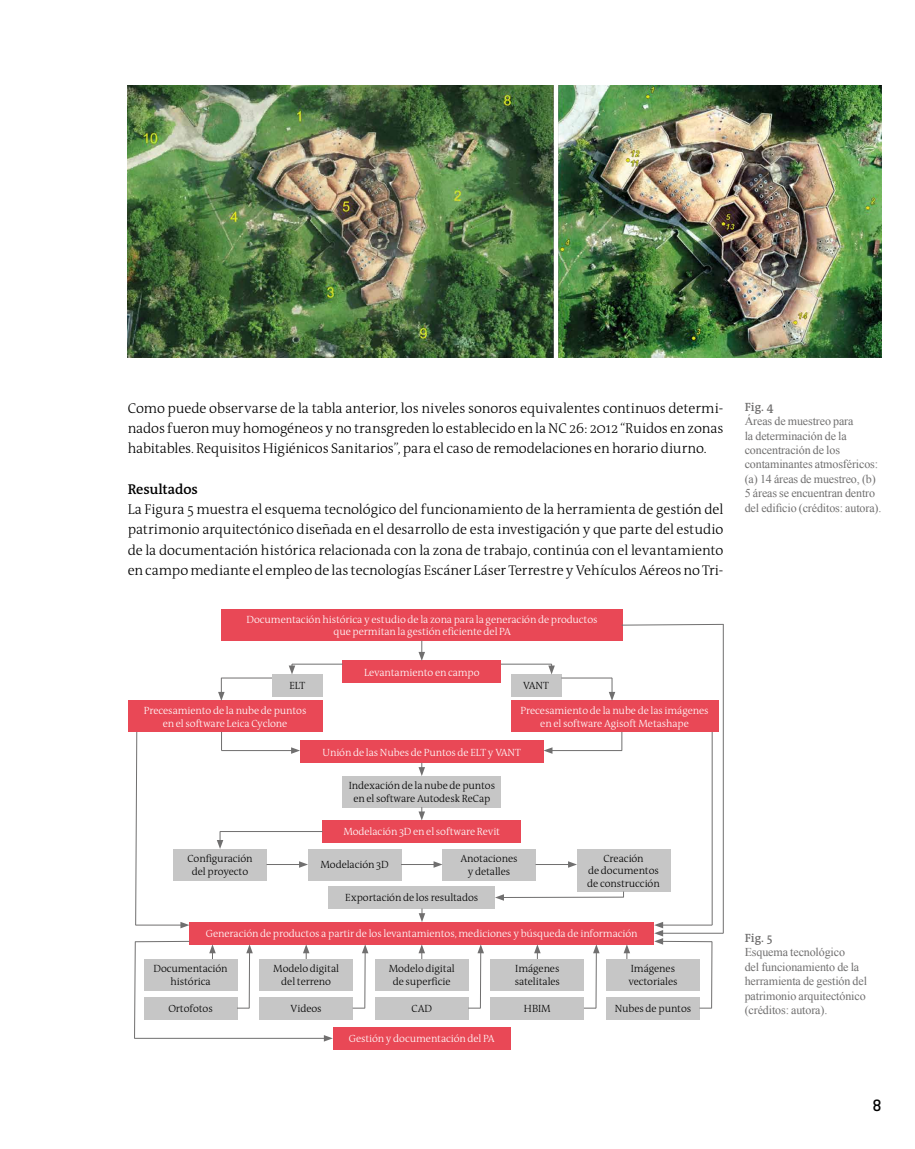
<style>
.page{position:relative;width:915px;height:1149px;background:#fff}
.page>*{position:absolute;margin:0;border:0;box-sizing:border-box;transform-origin:0 0}
.t1{font:18px "Conduit ITC Medium";color:#000}
.t2{font:300 14.25px/20.2px "The Antiqua B3";letter-spacing:-.01em;color:#000;text-align:justify}
.t3{font:600 14.25px "The Antiqua B6";letter-spacing:-.01em;color:#000}
.t4{font:12px/14.4px "Times New Roman";letter-spacing:-.01em;color:#706f6f}
.t5{font:600 12px "The Antiqua B6";color:#706f6f}
.t6{font:300 10.5px/12.6px "The Antiqua B3";letter-spacing:-.01em;color:#fff;text-align:center}
.t7{font:300 10.5px/12.6px "The Antiqua B3";letter-spacing:-.01em;color:#000;text-align:center}
</style>
<div class="page">
<img style="left:128px;top:85px;width:753px;height:272px">
<div style="left:221px;top:609px;width:401px;height:31px;background:#e94856"></div>
<div style="left:189px;top:921px;width:465px;height:23px;background:#e94856"></div>
<div style="left:128px;top:700px;width:194px;height:31px;background:#e94856"></div>
<div style="left:510px;top:700px;width:208px;height:31px;background:#e94856"></div>
<div style="left:342px;top:660px;width:159px;height:22px;background:#e94856"></div>
<div style="left:300px;top:740px;width:243px;height:22px;background:#e94856"></div>
<div style="left:322px;top:820px;width:198px;height:22px;background:#e94856"></div>
<div style="left:333px;top:1026px;width:177px;height:23px;background:#e94856"></div>
<div style="left:272px;top:674px;width:50px;height:22px;background:#c6c6c6"></div>
<div style="left:510px;top:674px;width:51px;height:22px;background:#c6c6c6"></div>
<div style="left:328px;top:886px;width:167px;height:22px;background:#c6c6c6"></div>
<div style="left:144px;top:996px;width:93px;height:22px;background:#c6c6c6"></div>
<div style="left:259px;top:996px;width:93px;height:22px;background:#c6c6c6"></div>
<div style="left:375px;top:996px;width:93px;height:22px;background:#c6c6c6"></div>
<div style="left:490px;top:996px;width:93px;height:22px;background:#c6c6c6"></div>
<div style="left:606px;top:996px;width:93px;height:22px;background:#c6c6c6"></div>
<div style="left:144px;top:958px;width:93px;height:31px;background:#c6c6c6"></div>
<div style="left:259px;top:958px;width:93px;height:31px;background:#c6c6c6"></div>
<div style="left:375px;top:958px;width:93px;height:31px;background:#c6c6c6"></div>
<div style="left:490px;top:958px;width:93px;height:31px;background:#c6c6c6"></div>
<div style="left:606px;top:958px;width:93px;height:31px;background:#c6c6c6"></div>
<div style="left:173px;top:848px;width:93px;height:31px;background:#c6c6c6"></div>
<div style="left:308px;top:848px;width:93px;height:31px;background:#c6c6c6"></div>
<div style="left:442px;top:848px;width:93px;height:31px;background:#c6c6c6"></div>
<div style="left:577px;top:848px;width:92px;height:43px;background:#c6c6c6"></div>
<div style="left:342px;top:775px;width:159px;height:31px;background:#c6c6c6"></div>
<svg style="left:418px;top:640px;width:7px;height:20px"></svg>
<hr style="left:292px;top:663px;width:50px;height:1px;background:#706f6f">
<svg style="left:288px;top:663px;width:7px;height:11px"></svg>
<hr style="left:501px;top:663px;width:50px;height:1px;background:#706f6f">
<svg style="left:548px;top:663px;width:6px;height:11px"></svg>
<hr style="left:221px;top:677px;width:51px;height:1px;background:#706f6f">
<svg style="left:218px;top:677px;width:6px;height:23px"></svg>
<hr style="left:561px;top:677px;width:50px;height:1px;background:#706f6f">
<svg style="left:608px;top:677px;width:7px;height:23px"></svg>
<svg style="left:221px;top:731px;width:1px;height:19px"></svg>
<hr style="left:221px;top:750px;width:72px;height:1px;background:#706f6f">
<svg style="left:291px;top:747px;width:9px;height:6px"></svg>
<svg style="left:621px;top:731px;width:1px;height:19px"></svg>
<hr style="left:550px;top:750px;width:71px;height:1px;background:#706f6f">
<svg style="left:543px;top:747px;width:9px;height:6px"></svg>
<svg style="left:418px;top:762px;width:7px;height:13px"></svg>
<svg style="left:418px;top:806px;width:7px;height:14px"></svg>
<svg style="left:237px;top:1007px;width:12px;height:1px"></svg>
<hr style="left:249px;top:950px;width:1px;height:57px;background:#706f6f">
<svg style="left:246px;top:944px;width:7px;height:9px"></svg>
<svg style="left:352px;top:1007px;width:12px;height:1px"></svg>
<hr style="left:364px;top:950px;width:1px;height:57px;background:#706f6f">
<svg style="left:362px;top:944px;width:6px;height:9px"></svg>
<svg style="left:468px;top:1007px;width:12px;height:1px"></svg>
<hr style="left:480px;top:950px;width:1px;height:57px;background:#706f6f">
<svg style="left:477px;top:944px;width:7px;height:9px"></svg>
<svg style="left:583px;top:1007px;width:12px;height:1px"></svg>
<hr style="left:595px;top:950px;width:1px;height:57px;background:#706f6f">
<svg style="left:593px;top:944px;width:6px;height:9px"></svg>
<svg style="left:699px;top:1007px;width:12px;height:1px"></svg>
<hr style="left:711px;top:941px;width:1px;height:66px;background:#706f6f">
<hr style="left:660px;top:940px;width:52px;height:1px;background:#706f6f">
<svg style="left:209px;top:944px;width:7px;height:14px"></svg>
<svg style="left:303px;top:944px;width:6px;height:14px"></svg>
<svg style="left:418px;top:944px;width:7px;height:14px"></svg>
<svg style="left:534px;top:944px;width:6px;height:14px"></svg>
<svg style="left:623px;top:944px;width:7px;height:14px"></svg>
<hr style="left:134px;top:1037px;width:192px;height:1px;background:#706f6f">
<svg style="left:324px;top:1035px;width:9px;height:6px"></svg>
<svg style="left:134px;top:941px;width:2px;height:97px"></svg>
<hr style="left:135px;top:940px;width:54px;height:1px;background:#706f6f">
<hr style="left:660px;top:932px;width:62px;height:1px;background:#706f6f">
<hr style="left:722px;top:624px;width:1px;height:309px;background:#706f6f">
<svg style="left:621px;top:623px;width:102px;height:2px"></svg>
<hr style="left:660px;top:924px;width:52px;height:1px;background:#706f6f">
<svg style="left:654px;top:922px;width:9px;height:22px"></svg>
<hr style="left:135px;top:924px;width:48px;height:1px;background:#706f6f">
<svg style="left:180px;top:922px;width:9px;height:6px"></svg>
<svg style="left:135px;top:731px;width:2px;height:194px"></svg>
<svg style="left:418px;top:908px;width:7px;height:13px"></svg>
<hr style="left:220px;top:831px;width:102px;height:1px;background:#706f6f">
<svg style="left:217px;top:831px;width:6px;height:17px"></svg>
<hr style="left:501px;top:896px;width:122px;height:1px;background:#706f6f">
<svg style="left:495px;top:894px;width:9px;height:6px"></svg>
<hr style="left:711px;top:731px;width:1px;height:193px;background:#706f6f">
<hr style="left:401px;top:864px;width:35px;height:1px;background:#706f6f">
<svg style="left:433px;top:861px;width:9px;height:6px"></svg>
<hr style="left:535px;top:864px;width:35px;height:1px;background:#706f6f">
<svg style="left:568px;top:861px;width:9px;height:6px"></svg>
<hr style="left:266px;top:864px;width:35px;height:1px;background:#706f6f">
<svg style="left:299px;top:861px;width:9px;height:6px"></svg>
<p class="t2" style="left:128px;top:398px;width:597px">Como puede observarse de la tabla anterior, los niveles sonoros equivalentes continuos determi&shy;nados fueron muy homogéneos y no transgreden lo establecido en la NC 26: 2012 “Ruidos en zonas habitables. Requisitos Higiénicos Sanitarios”, para el caso de remodelaciones en horario diurno.</p>
<p class="t3" style="left:128px;top:481px;width:72px">Resultados</p>
<p class="t2" style="left:128px;top:499px;width:597px">La Figura 5 muestra el esquema tecnológico del funcionamiento de la herramienta de gestión del patrimonio arquitectónico diseñada en el desarrollo de esta investigación y que parte del estudio de la documentación histórica relacionada con la zona de trabajo, continúa con el levantamiento en campo mediante el empleo de las tecnologías Escáner Láser Terrestre y Vehículos Aéreos no Tri-</p>
<p class="t6" style="left:246px;top:613px;width:352px">Documentación histórica y estudio de la zona para la generación de productos que permitan la gestión eficiente del PA</p>
<p class="t6" style="left:364px;top:666px;width:117px">Levantamiento en campo</p>
<p class="t7" style="left:289px;top:679px;width:17px">ELT</p>
<p class="t7" style="left:523px;top:679px;width:27px">VANT</p>
<p class="t6" style="left:144px;top:704px;width:164px">Precesamiento de la nube de puntos en el software Leica Cyclone</p>
<p class="t6" style="left:520px;top:704px;width:190px">Precesamiento de la nube de las imágenes en el software Agisoft Metashape</p>
<p class="t6" style="left:322px;top:746px;width:200px">Unión de las Nubes de Puntos de ELT y VANT</p>
<p class="t7" style="left:348px;top:779px;width:148px">Indexación de la nube de puntos en el software Autodesk ReCap</p>
<p class="t6" style="left:343px;top:825px;width:158px">Modelación 3D en el software Revit</p>
<p class="t7" style="left:187px;top:852px;width:67px">Configuración del proyecto</p>
<p class="t7" style="left:320px;top:858px;width:70px">Modelación 3D</p>
<p class="t7" style="left:460px;top:852px;width:59px">Anotaciones y detalles</p>
<p class="t7" style="left:587px;top:851px;width:74px">Creación<br>de documentos de construcción</p>
<p class="t7" style="left:345px;top:891px;width:134px">Exportación de los resultados</p>
<p class="t6" style="left:206px;top:927px;width:433px">Generación de productos a partir de los levantamientos, mediciones y búsqueda de información</p>
<p class="t7" style="left:153px;top:962px;width:76px">Documentación histórica</p>
<p class="t7" style="left:168px;top:1002px;width:46px">Ortofotos</p>
<p class="t7" style="left:290px;top:1002px;width:33px">Videos</p>
<p class="t7" style="left:411px;top:1002px;width:22px">CAD</p>
<p class="t7" style="left:523px;top:1002px;width:28px">HBIM</p>
<p class="t7" style="left:614px;top:1002px;width:78px">Nubes de puntos</p>
<p class="t6" style="left:348px;top:1032px;width:147px">Gestión y documentación del PA</p>
<p class="t7" style="left:273px;top:962px;width:67px">Modelo digital del terreno</p>
<p class="t7" style="left:388px;top:962px;width:67px">Modelo digital de superficie</p>
<p class="t7" style="left:514px;top:962px;width:47px;text-align:left">Imágenes satelitales</p>
<p class="t7" style="left:628px;top:962px;width:51px;text-align:left">Imágenes vectoriales</p>
<p class="t5" style="left:744px;top:400px;width:30px">Fig. 4</p>
<p class="t4" style="left:744px;top:413px;width:138px">Áreas de muestreo para<br>la determinación de la concentración de los contaminantes atmosféricos: (a) 14 áreas de muestreo, (b)<br>5 áreas se encuentran dentro del edificio (créditos: autora).</p>
<p class="t5" style="left:744px;top:931px;width:29px">Fig. 5</p>
<p class="t4" style="left:744px;top:944px;width:124px">Esquema tecnológico<br>del funcionamiento de la herramienta de gestión del patrimonio arquitectónico (créditos: autora).</p>
<p class="t1" style="left:872px;top:1094px;width:11px">8</p>
</div>
